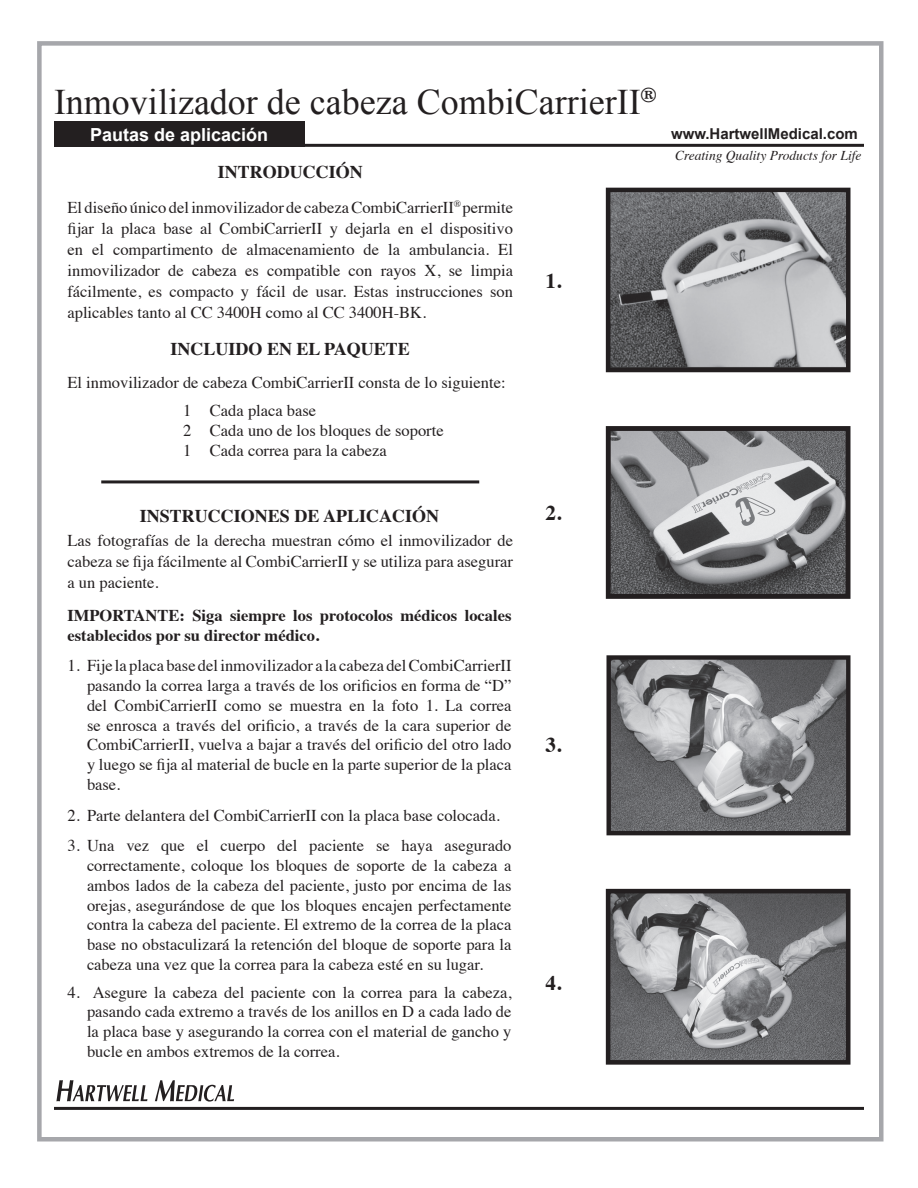
<style>
.page{position:relative;width:918px;height:1188px;background:#fff}
.page>*{position:absolute;margin:0;border:0;box-sizing:border-box;transform-origin:0 0}
.t1{font:36px "Times New Roman";color:#231f20}
.t2{font:700 21px "Times";color:#231f20}
.t3{font:700 18px "Times";color:#231f20}
.t4{font:700 18px "Arial";color:#fff}
.t5{font:16.5px/19.8px "Times";color:#231f20;text-align:justify}
.t6{font:700 16.5px/19.8px "Times";color:#231f20}
.t7{font:700 15px "Arial";color:#231f20}
.t8{font:italic 13.5px "Times";color:#231f20}
</style>
<div class="page">
<div style="left:37px;top:41px;width:847px;height:1101px;border:4px solid #a6a7ab"></div>
<div style="left:54px;top:122px;width:250px;height:25px;background:#231f20"></div>
<hr style="left:304px;top:144px;width:560px;height:3px;background:#231f20">
<hr style="left:101px;top:480px;width:378px;height:3px;background:#231f20">
<hr style="left:54px;top:1107px;width:810px;height:3px;background:#231f20">
<img style="left:611px;top:193px;width:235px;height:174px">
<div style="left:606px;top:188px;width:245px;height:184px;border:4px solid #231f20"></div>
<img style="left:612px;top:432px;width:232px;height:161px">
<div style="left:606px;top:426px;width:244px;height:173px;border:5px solid #231f20"></div>
<img style="left:611px;top:660px;width:234px;height:170px">
<div style="left:606px;top:655px;width:244px;height:180px;border:4px solid #231f20"></div>
<img style="left:612px;top:895px;width:232px;height:164px">
<div style="left:606px;top:889px;width:244px;height:176px;border:5px solid #231f20"></div>
<svg style="left:56px;top:1080px;width:91px;height:21px"></svg>
<svg style="left:155px;top:1080px;width:79px;height:22px"></svg>
<p class="t1" style="left:54px;top:78px;width:604px">Inmovilizador de cabeza CombiCarrierII<sup>®</sup></p>
<p class="t4" style="left:90px;top:122px;width:180px">Pautas de aplicación</p>
<p class="t7" style="left:671px;top:124px;width:188px">www.HartwellMedical.com</p>
<p class="t8" style="left:675px;top:144px;width:188px">Creating Quality Products for Life</p>
<p class="t3" style="left:218px;top:154px;width:146px">INTRODUCCIÓN</p>
<p class="t5" style="left:67px;top:195px;width:447px;line-height:21px">El diseño único del inmovilizador de cabeza CombiCarrierII<sup>®</sup> permite fijar la placa base al CombiCarrierII y dejarla en el dispositivo en el compartimento de almacenamiento de la ambulancia. El inmovilizador de cabeza es compatible con rayos X, se limpia fácilmente, es compacto y fácil de usar. Estas instrucciones son aplicables tanto al CC 3400H como al CC 3400H-BK.</p>
<p class="t3" style="left:171px;top:331px;width:241px">INCLUIDO EN EL PAQUETE</p>
<p class="t5" style="left:68px;top:371px;width:440px">El inmovilizador de cabeza CombiCarrierII consta de lo siguiente:</p>
<p class="t5" style="left:183px;top:399px;width:135px">1 Cada placa base</p>
<p class="t5" style="left:183px;top:419px;width:262px">2 Cada uno de los bloques de soporte</p>
<p class="t5" style="left:183px;top:439px;width:205px">1 Cada correa para la cabeza</p>
<p class="t2" style="left:546px;top:261px;width:17px">1.</p>
<p class="t3" style="left:140px;top:499px;width:301px">INSTRUCCIONES DE APLICACIÓN</p>
<p class="t5" style="left:68px;top:529px;width:447px;line-height:21px">Las fotografías de la derecha muestran cómo el inmovilizador de cabeza se fija fácilmente al CombiCarrierII y se utiliza para asegurar a un paciente.</p>
<p class="t6" style="left:68px;top:604px;width:446px">IMPORTANTE: Siga siempre los protocolos médicos locales establecidos por su director médico.</p>
<p class="t5" style="left:87px;top:654px;width:426px;text-indent:-20px">1. Fije la placa base del inmovilizador a la cabeza del CombiCarrierII pasando la correa larga a través de los orificios en forma de “D” del CombiCarrierII como se muestra en la foto 1. La correa se enrosca a través del orificio, a través de la cara superior de CombiCarrierII, vuelva a bajar a través del orificio del otro lado y luego se fija al material de bucle en la parte superior de la placa base.</p>
<p class="t5" style="left:68px;top:804px;width:434px">2. Parte delantera del CombiCarrierII con la placa base colocada.</p>
<p class="t5" style="left:87px;top:834px;width:426px;text-indent:-20px">3. Una vez que el cuerpo del paciente se haya asegurado correctamente, coloque los bloques de soporte de la cabeza a ambos lados de la cabeza del paciente, justo por encima de las orejas, asegurándose de que los bloques encajen perfectamente contra la cabeza del paciente. El extremo de la correa de la placa base no obstaculizará la retención del bloque de soporte para la cabeza una vez que la correa para la cabeza esté en su lugar.</p>
<p class="t5" style="left:87px;top:981px;width:426px;text-indent:-20px">4. Asegure la cabeza del paciente con la correa para la cabeza, pasando cada extremo a través de los anillos en D a cada lado de la placa base y asegurando la correa con el material de gancho y bucle en ambos extremos de la correa.</p>
<p class="t2" style="left:546px;top:493px;width:17px">2.</p>
<p class="t2" style="left:546px;top:725px;width:17px">3.</p>
<p class="t2" style="left:546px;top:963px;width:17px">4.</p>
</div>
